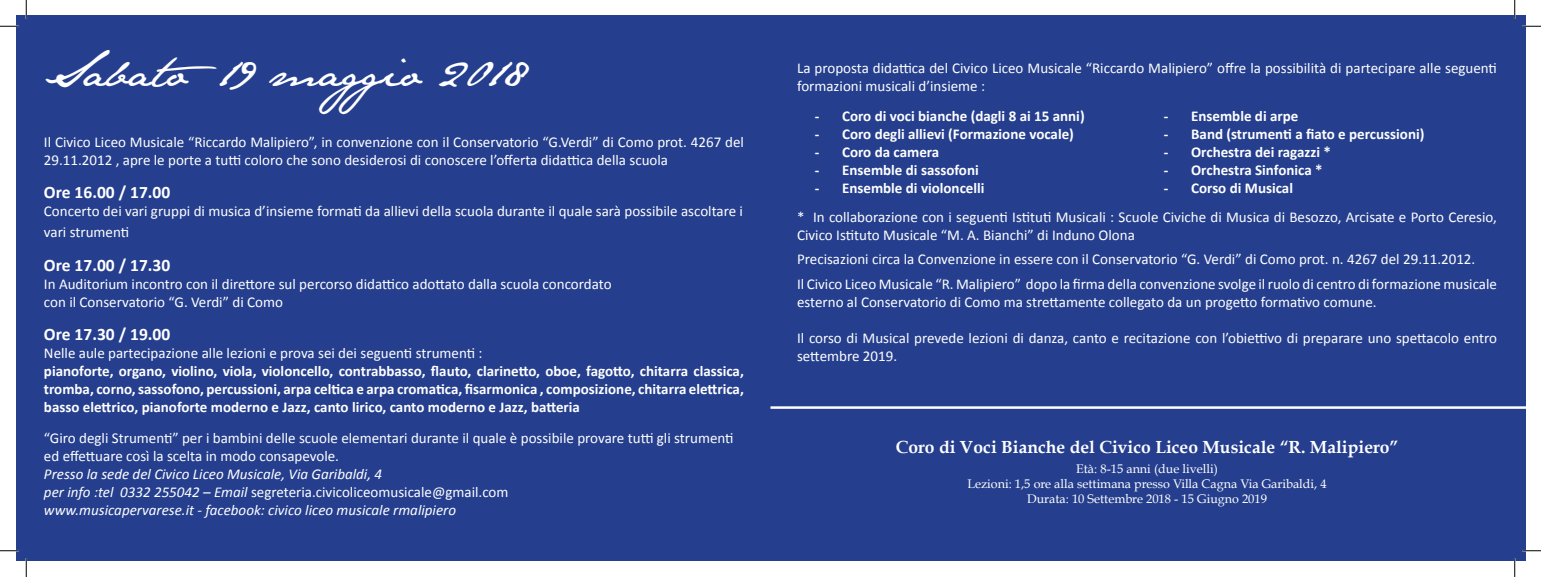
<style>
.page{position:relative;width:1541px;height:577px;background:#fff}
.page>*{position:absolute;margin:0;border:0;box-sizing:border-box;transform-origin:0 0}
.t1{font:41.25px "Jane Austen";color:#fff}
.Normale{font:700 17.5px "Book Antiqua";color:#fff}
.t2{font:700 17.5px "Calibri";color:#fff}
.t3{font:15px/18px "Calibri";color:#fff}
.t4{font:700 15px/18px "Calibri";color:#fff;text-align:justify}
.t5{font:italic 15px "Calibri";color:#fff}
.Normale-2{font:12.5px "Book Antiqua";color:#fff}
.s1{font-style:italic}
</style>
<div class="page">
<div style="left:16px;top:16px;width:1509px;height:545px;background:#253f8e"></div>
<hr style="left:770px;top:406px;width:755px;height:3px;background:#fff">
<svg style="left:0;top:25px;width:19px;height:2px"></svg>
<svg style="left:1522px;top:25px;width:19px;height:2px"></svg>
<svg style="left:0;top:550px;width:19px;height:1px"></svg>
<svg style="left:1522px;top:550px;width:19px;height:1px"></svg>
<svg style="left:25px;top:0;width:2px;height:19px"></svg>
<svg style="left:25px;top:558px;width:2px;height:19px"></svg>
<svg style="left:1514px;top:0;width:1px;height:19px"></svg>
<svg style="left:1514px;top:558px;width:1px;height:19px"></svg>
<p class="t1" style="left:44px;top:48px;width:486px">Sabato 19 maggio 2018</p>
<p class="t3" style="left:44px;top:133px;width:701px">Il Civico Liceo Musicale “Riccardo Malipiero”, in convenzione con il Conservatorio “G.Verdi” di Como prot. 4267 del<br>29.11.2012 , apre le porte a tutti coloro che sono desiderosi di conoscere l’offerta didattica della scuola</p>
<p class="t2" style="left:44px;top:181px;width:128px">Ore 16.00 / 17.00</p>
<p class="t3" style="left:44px;top:201px;width:700px;line-height:21px">Concerto dei vari gruppi di musica d’insieme formati da allievi della scuola durante il quale sarà possibile ascoltare i vari strumenti</p>
<p class="t2" style="left:44px;top:254px;width:128px">Ore 17.00 / 17.30</p>
<p class="t3" style="left:44px;top:275px;width:569px">In Auditorium incontro con il direttore sul percorso didattico adottato dalla scuola concordato</p>
<p class="t3" style="left:44px;top:293px;width:241px">con il Conservatorio “G. Verdi” di Como</p>
<p class="t2" style="left:44px;top:323px;width:128px">Ore 17.30 / 19.00</p>
<p class="t3" style="left:44px;top:344px;width:440px">Nelle aule partecipazione alle lezioni e prova sei dei seguenti strumenti :</p>
<p class="t4" style="left:44px;top:362px;width:701px">pianoforte, organo, violino, viola, violoncello, contrabbasso, flauto, clarinetto, oboe, fagotto, chitarra classica, tromba, corno, sassofono, percussioni, arpa celtica e arpa cromatica, fisarmonica , composizione, chitarra elettrica, basso elettrico, pianoforte moderno e Jazz, canto lirico, canto moderno e Jazz, batteria</p>
<p class="t3" style="left:44px;top:429px;width:691px">“Giro degli Strumenti” per i bambini delle scuole elementari durante il quale è possibile provare tutti gli strumenti ed effettuare così la scelta in modo consapevole.</p>
<p class="t5" style="left:44px;top:463px;width:340px">Presso la sede del Civico Liceo Musicale, Via Garibaldi, 4</p>
<p class="t3" style="left:44px;top:483px;width:466px"><span class="s1">per info :tel 0332 255042 – Email</span> segreteria.civicoliceomusicale@gmail.com</p>
<p class="t5" style="left:44px;top:499px;width:414px">www.musicapervarese.it - facebook: civico liceo musicale rmalipiero</p>
<p class="t3" style="left:797px;top:59px;width:701px">La proposta didattica del Civico Liceo Musicale “Riccardo Malipiero” offre la possibilità di partecipare alle seguenti formazioni musicali d’insieme :</p>
<p class="t4" style="left:815px;top:107px;width:271px">- Coro di voci bianche (dagli 8 ai 15 anni)</p>
<p class="t4" style="left:815px;top:125px;width:261px">- Coro degli allievi (Formazione vocale)</p>
<p class="t4" style="left:815px;top:143px;width:126px">- Coro da camera</p>
<p class="t4" style="left:815px;top:161px;width:165px">- Ensemble di sassofoni</p>
<p class="t4" style="left:815px;top:179px;width:171px">- Ensemble di violoncelli</p>
<p class="t4" style="left:1164px;top:107px;width:136px">- Ensemble di arpe</p>
<p class="t4" style="left:1164px;top:125px;width:262px">- Band (strumenti a fiato e percussioni)</p>
<p class="t4" style="left:1164px;top:143px;width:169px">- Orchestra dei ragazzi *</p>
<p class="t4" style="left:1164px;top:161px;width:160px">- Orchestra Sinfonica *</p>
<p class="t4" style="left:1164px;top:179px;width:131px">- Corso di Musical</p>
<p class="t3" style="left:797px;top:208px;width:701px">* In collaborazione con i seguenti Istituti Musicali : Scuole Civiche di Musica di Besozzo, Arcisate e Porto Ceresio,<br>Civico Istituto Musicale “M. A. Bianchi” di Induno Olona</p>
<p class="t3" style="left:797px;top:250px;width:680px">Precisazioni circa la Convenzione in essere con il Conservatorio “G. Verdi” di Como prot. n. 4267 del 29.11.2012.</p>
<p class="t3" style="left:797px;top:275px;width:701px">Il Civico Liceo Musicale “R. Malipiero” dopo la firma della convenzione svolge il ruolo di centro di formazione musicale esterno al Conservatorio di Como ma strettamente collegato da un progetto formativo comune.</p>
<p class="t3" style="left:797px;top:329px;width:701px">Il corso di Musical prevede lezioni di danza, canto e recitazione con l’obiettivo di preparare uno spettacolo entro settembre 2019.</p>
<p class="Normale" style="left:896px;top:437px;width:504px">Coro di Voci Bianche del Civico Liceo Musicale “R. Malipiero”</p>
<p class="Normale-2" style="left:1076px;top:461px;width:143px">Età: 8-15 anni (due livelli)</p>
<p class="Normale-2" style="left:967px;top:476px;width:361px">Lezioni: 1,5 ore alla settimana presso Villa Cagna Via Garibaldi, 4</p>
<p class="Normale-2" style="left:1027px;top:491px;width:241px">Durata: 10 Settembre 2018 - 15 Giugno 2019</p>
</div>
